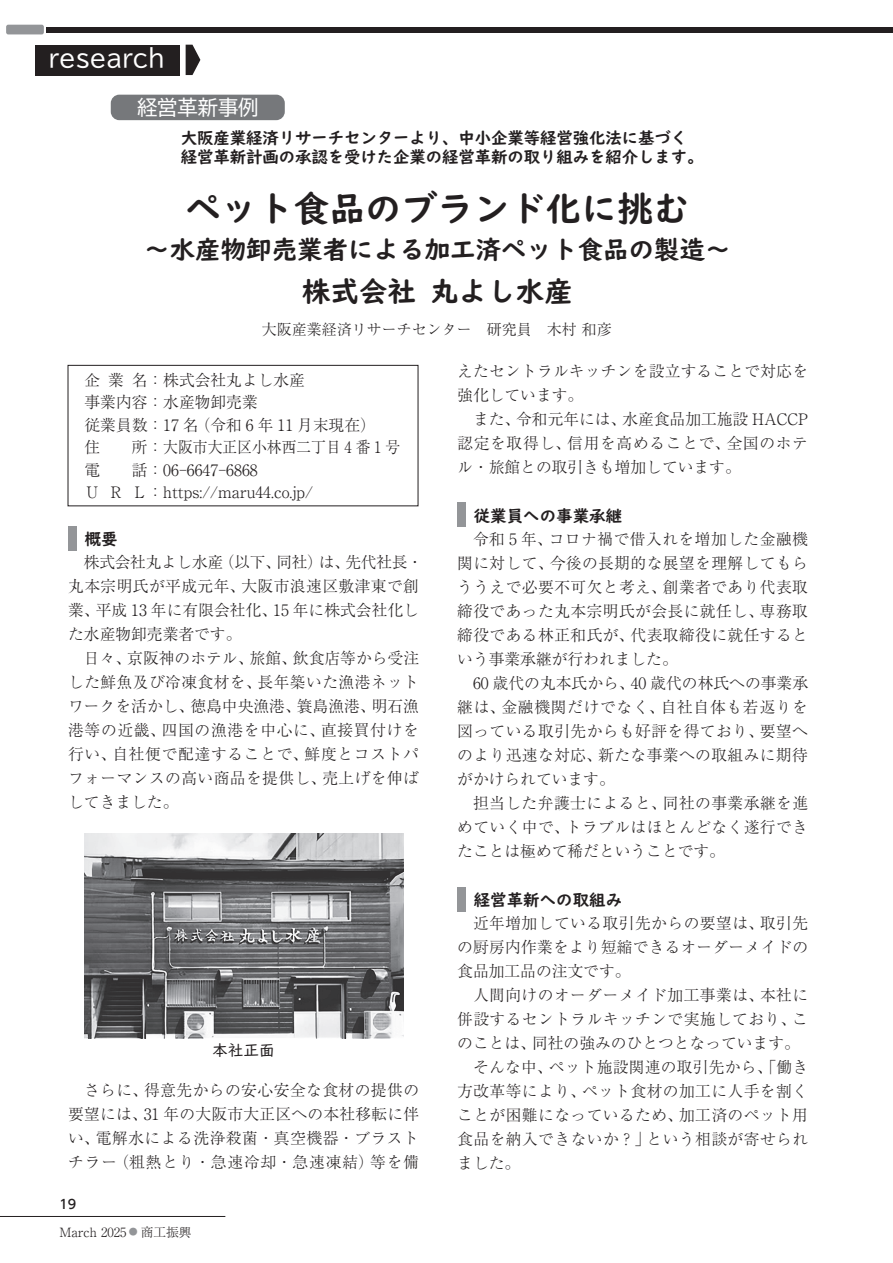
<style>
.page{position:relative;width:893px;height:1263px;background:#fff}
.page>*{position:absolute;margin:0;border:0;box-sizing:border-box;transform-origin:0 0}
.t1{font:36px "UD Digi Kyokasho N B";color:#231f20}
.t2{font:28.5px "UD Digi Kyokasho N B";color:#231f20}
.t3{font:25.5px "UD Digi Kyokasho N B";color:#231f20}
.t4{font:24px "BIZ UDP Gothic";color:#fff}
.t5{font:20.25px "BIZ UDP Gothic";color:#fff}
.t6{font:16.5px/19.5px "UD Digi Kyokasho N B";letter-spacing:-.01em;color:#231f20}
.t7{font:300 15.75px/24px "Ryumin Pr 6";letter-spacing:.025em;color:#231f20;text-align:justify}
.t8{font:300 15.75px/22.5px "Ryumin Pr 6";color:#231f20}
.t9{font:15.75px "UD Digi Kyokasho N R";color:#231f20}
.t10{font:300 15px "Ryumin Pr 6";color:#231f20}
.t11{font:300 12.75px "Ryumin Pr 6";color:#231f20}
.t12{font:500 12.75px "UD Shin Go Pro";color:#231f20}
.s1{font-size:8.85px;color:#939598}
</style>
<div class="page">
<div style="left:35px;top:45px;width:144px;height:30px;background:#231f20"></div>
<svg style="left:186px;top:45px;width:14px;height:30px"></svg>
<div style="left:6px;top:25px;width:38px;height:9px;background:#939598;border-radius:2px"></div>
<div style="left:46px;top:27px;width:847px;height:5px;background:#231f20"></div>
<div style="left:111px;top:95px;width:174px;height:25px;background:#76787b;border-radius:9px"></div>
<div style="left:68px;top:365px;width:350px;height:141px;border:1px solid #231f20"></div>
<div style="left:457px;top:502px;width:9px;height:25px;background:#939598"></div>
<div style="left:68px;top:526px;width:9px;height:25px;background:#939598"></div>
<div style="left:457px;top:887px;width:9px;height:24px;background:#939598"></div>
<img style="left:84px;top:834px;width:319px;height:204px">
<hr style="left:0;top:1216px;width:225px;height:1px;background:#231f20">
<h3 class="t4" style="left:48px;top:46px;width:118px">research</h3>
<p class="t5" style="left:137px;top:97px;width:123px">経営革新事例</p>
<p class="t6" style="left:181px;top:128px;width:524px">大阪産業経済リサーチセンターより、中小企業等経営強化法に基づく経営革新計画の承認を受けた企業の経営革新の取り組みを紹介します。</p>
<h1 class="t1" style="left:185px;top:187px;width:505px">ペット食品のブランド化に挑む</h1>
<h3 class="t3" style="left:144px;top:234px;width:588px">～水産物卸売業者による加工済ペット食品の製造～</h3>
<h2 class="t2" style="left:302px;top:274px;width:272px">株式会社 丸よし水産</h2>
<p class="t10" style="left:262px;top:318px;width:351px">大阪産業経済リサーチセンター　研究員　木村 和彦</p>
<p class="t8" style="left:85px;top:367px;width:293px">企業名：株式会社丸よし水産<br>事業内容：水産物卸売業<br>従業員数：17 名（令和 6 年 11 月末現在）住</p>
<p class="t8" style="left:132px;top:435px;width:270px">所：大阪市大正区小林西二丁目 4 番 1 号</p>
<p class="t8" style="left:85px;top:457px;width:230px;text-align:center">話：06-6647-6868<br>ＵＲＬ：https://maru44.co.jp/</p>
<p class="t7" style="left:85px;top:457px;width:17px">電</p>
<p class="t6" style="left:85px;top:529px;width:35px">概要</p>
<p class="t8" style="left:68px;top:549px;width:356px;line-height:24px;text-indent:16px">株式会社丸よし水産（以下、同社）は、先代社長・丸本宗明氏が平成元年、大阪市浪速区敷津東で創業、平成 13 年に有限会社化、15 年に株式会社化した水産物卸売業者です。</p>
<p class="t7" style="left:68px;top:645px;width:352px;text-indent:16px">日々、京阪神のホテル、旅館、飲食店等から受注した鮮魚及び冷凍食材を、長年築いた漁港ネットワークを活かし、徳島中央漁港、簑島漁港、明石漁港等の近畿、四国の漁港を中心に、直接買付けを行い、自社便で配達することで、鮮度とコストパフォーマンスの高い商品を提供し、売上げを伸ばしてきました。</p>
<p class="t9" style="left:212px;top:1041px;width:64px">本社正面</p>
<p class="t7" style="left:68px;top:1077px;width:352px;text-indent:16px">さらに、得意先からの安心安全な食材の提供の要望には、31 年の大阪市大正区への本社移転に伴い、電解水による洗浄殺菌・真空機器・ブラストチラー（粗熱とり・急速冷却・急速凍結）等を備</p>
<p class="t12" style="left:60px;top:1194px;width:18px">19</p>
<p class="t11" style="left:60px;top:1222px;width:134px">March 2025 <span class="s1">●</span> 商工振興</p>
<p class="t7" style="left:457px;top:358px;width:352px">えたセントラルキッチンを設立することで対応を強化しています。</p>
<p class="t7" style="left:457px;top:406px;width:352px;text-indent:16px">また、令和元年には、水産食品加工施設 HACCP認定を取得し、信用を高めることで、全国のホテル・旅館との取引きも増加しています。</p>
<p class="t6" style="left:474px;top:506px;width:150px">従業員への事業承継</p>
<p class="t7" style="left:457px;top:526px;width:352px;text-indent:16px">令和 5 年、コロナ禍で借入れを増加した金融機関に対して、今後の長期的な展望を理解してもらううえで必要不可欠と考え、創業者であり代表取締役であった丸本宗明氏が会長に就任し、専務取締役である林正和氏が、代表取締役に就任するという事業承継が行われました。</p>
<p class="t7" style="left:457px;top:670px;width:352px;text-indent:16px">60 歳代の丸本氏から、40 歳代の林氏への事業承継は、金融機関だけでなく、自社自体も若返りを図っている取引先からも好評を得ており、要望へのより迅速な対応、新たな事業への取組みに期待がかけられています。</p>
<p class="t7" style="left:457px;top:790px;width:352px;text-indent:16px">担当した弁護士によると、同社の事業承継を進めていく中で、トラブルはほとんどなく遂行できたことは極めて稀だということです。</p>
<p class="t6" style="left:474px;top:890px;width:150px">経営革新への取組み</p>
<p class="t7" style="left:457px;top:910px;width:352px;text-indent:16px">近年増加している取引先からの要望は、取引先の厨房内作業をより短縮できるオーダーメイドの食品加工品の注文です。</p>
<p class="t7" style="left:473px;top:982px;width:337px">人間向けのオーダーメイド加工事業は、本社に</p>
<p class="t7" style="left:457px;top:1006px;width:352px">併設するセントラルキッチンで実施しており、こ</p>
<p class="t8" style="left:457px;top:1031px;width:344px">のことは、同社の強みのひとつとなっています。</p>
<p class="t7" style="left:473px;top:1054px;width:337px">そんな中、ペット施設関連の取引先から、「働き</p>
<p class="t7" style="left:457px;top:1078px;width:352px">方改革等により、ペット食材の加工に人手を割く</p>
<p class="t7" style="left:457px;top:1102px;width:352px">ことが困難になっているため、加工済のペット用</p>
<p class="t7" style="left:457px;top:1126px;width:352px">食品を納入できないか？」という相談が寄せられ</p>
<p class="t7" style="left:457px;top:1150px;width:64px">ました。</p>
</div>
